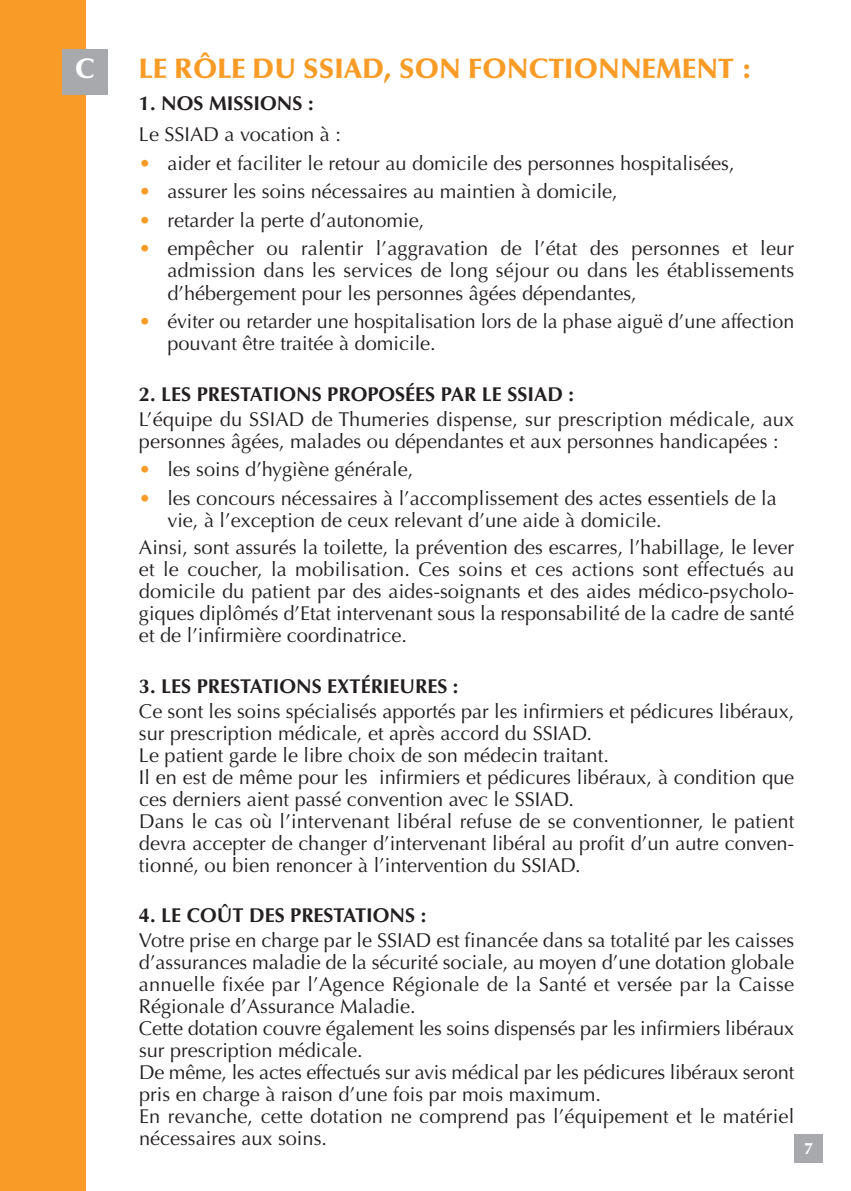
<style>
.page{position:relative;width:851px;height:1191px;background:#fff}
.page>*{position:absolute;margin:0;border:0;box-sizing:border-box;transform-origin:0 0}
.t1{font:900 28px "Optima";color:#f89c27}
.t2{font:900 28px "Optima";color:#fff}
.t3{font:20px/22px "Optima";color:#231f20}
.t4{font:700 20px "Optima";color:#231f20}
.t5{font:900 16px "Optima";color:#fff}
.s1{color:#f89c27}
</style>
<div class="page">
<div style="left:0;top:0;width:85px;height:1191px;background:#f89c27"></div>
<div style="left:794px;top:1134px;width:28px;height:28px;background:#a8a9ad"></div>
<div style="left:62px;top:49px;width:46px;height:46px;background:#a8a9ad"></div>
<h1 class="t2" style="left:75px;top:58px;width:22px">C</h1>
<h1 class="t1" style="left:139px;top:57px;width:615px">LE RÔLE DU SSIAD, SON FONCTIONNEMENT :</h1>
<p class="t4" style="left:139px;top:91px;width:176px">1. NOS MISSIONS :</p>
<p class="t3" style="left:139px;top:124px;width:203px">Le SSIAD a vocation à :</p>
<p class="t3" style="left:139px;top:152px;width:597px"><span class="s1">•</span> aider et faciliter le retour au domicile des personnes hospitalisées,</p>
<p class="t3" style="left:139px;top:181px;width:480px"><span class="s1">•</span> assurer les soins nécessaires au maintien à domicile,</p>
<p class="t3" style="left:139px;top:209px;width:287px"><span class="s1">•</span> retarder la perte d’autonomie,</p>
<p class="t3" style="left:167px;top:238px;width:628px;text-align:justify;text-indent:-28px"><span class="s1">•</span> empêcher ou ralentir l’aggravation de l’état des personnes et leur admission dans les services de long séjour ou dans les établissements d’hébergement pour les personnes âgées dépendantes,</p>
<p class="t3" style="left:167px;top:310px;width:628px;text-indent:-28px"><span class="s1">•</span> éviter ou retarder une hospitalisation lors de la phase aiguë d’une affection pouvant être traitée à domicile.</p>
<p class="t4" style="left:139px;top:382px;width:436px">2. LES PRESTATIONS PROPOSÉES PAR LE SSIAD :</p>
<p class="t3" style="left:139px;top:408px;width:656px">L’équipe du SSIAD de Thumeries dispense, sur prescription médicale, aux personnes âgées, malades ou dépendantes et aux personnes handicapées :</p>
<p class="t3" style="left:139px;top:458px;width:276px"><span class="s1">•</span> les soins d’hygiène générale,</p>
<p class="t3" style="left:167px;top:487px;width:611px;text-indent:-28px"><span class="s1">•</span> les concours nécessaires à l’accomplissement des actes essentiels de la vie, à l’exception de ceux relevant d’une aide à domicile.</p>
<p class="t3" style="left:139px;top:537px;width:656px;text-align:justify">Ainsi, sont assurés la toilette, la prévention des escarres, l’habillage, le lever et le coucher, la mobilisation. Ces soins et ces actions sont effectués au domicile du patient par des aides-soignants et des aides médico-psycholo&shy;giques diplômés d’Etat intervenant sous la responsabilité de la cadre de santé et de l’infirmière coordinatrice.</p>
<p class="t4" style="left:139px;top:674px;width:321px">3. LES PRESTATIONS EXTÉRIEURES :</p>
<p class="t3" style="left:139px;top:700px;width:656px">Ce sont les soins spécialisés apportés par les infirmiers et pédicures libéraux, sur prescription médicale, et après accord du SSIAD.<br>Le patient garde le libre choix de son médecin traitant.<br>Il en est de même pour les infirmiers et pédicures libéraux, à condition que ces derniers aient passé convention avec le SSIAD.<br>Dans le cas où l’intervenant libéral refuse de se conventionner, le patient devra accepter de changer d’intervenant libéral au profit d’un autre conven&shy;tionné, ou bien renoncer à l’intervention du SSIAD.</p>
<p class="t4" style="left:139px;top:904px;width:289px">4. LE COÛT DES PRESTATIONS :</p>
<p class="t3" style="left:139px;top:929px;width:656px">Votre prise en charge par le SSIAD est financée dans sa totalité par les caisses d’assurances maladie de la sécurité sociale, au moyen d’une dotation globale annuelle fixée par l’Agence Régionale de la Santé et versée par la Caisse Régionale d’Assurance Maladie.<br>Cette dotation couvre également les soins dispensés par les infirmiers libéraux sur prescription médicale.<br>De même, les actes effectués sur avis médical par les pédicures libéraux seront pris en charge à raison d’une fois par mois maximum.<br>En revanche, cette dotation ne comprend pas l’équipement et le matériel nécessaires aux soins.</p>
<p class="t5" style="left:804px;top:1141px;width:9px">7</p>
</div>
